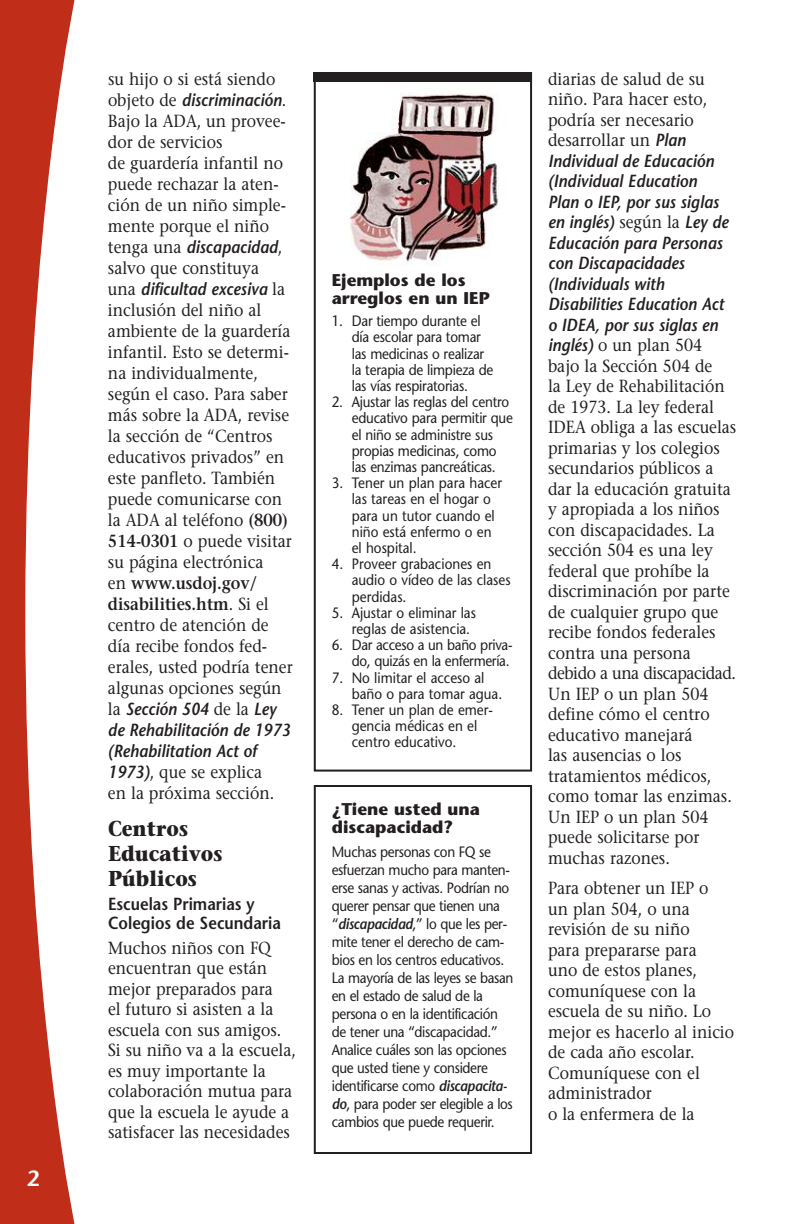
<style>
.page{position:relative;width:792px;height:1224px;background:#fff}
.page>*{position:absolute;margin:0;border:0;box-sizing:border-box;transform-origin:0 0}
.t1{font:600 22px "Stone Sans";color:#fff}
.t2{font:700 21.6px/25px "Stone Serif";color:#231f20;scale:.9 1}
.t3{font:17.6px/20.6px "Stone Serif";color:#231f20;scale:.9 1}
.t4{font:italic 600 17.6px/20.6px "Stone Sans";color:#231f20;scale:.9 1}
.t5{font:600 17.6px/19.6px "Stone Sans";color:#231f20;scale:.9 1}
.t6{font:700 17px/18px "Stone Sans";color:#231f20}
.t7{font:15px/16.2px "Stone Sans";letter-spacing:-.015em;color:#231f20;scale:.9 1}
.s1{font-family:"Stone Serif";font-weight:400;font-style:normal}
.s2{font-weight:600}
.s3{font-family:"Stone Sans";font-weight:600;font-style:italic}
.s4{font-weight:600;font-style:italic}
</style>
<div class="page">
<svg style="left:0;top:0;width:75px;height:1224px;fill:#c02d19"></svg>
<div style="left:314px;top:785px;width:218px;height:369px;border:2px solid #231f20"></div>
<div style="left:314px;top:72px;width:218px;height:700px;border:2px solid #231f20"></div>
<img style="left:350px;top:93px;width:149px;height:171px">
<div style="left:314px;top:72px;width:218px;height:10px;background:#231f20"></div>
<p class="t1" style="left:27px;top:1170px;width:14px">2</p>
<p class="t3" style="left:108px;top:70px;width:188px">su hijo o si está siendo</p>
<p class="t4" style="left:108px;top:91px;width:200px"><span class="s1">objeto de</span> discriminación<span class="s1">.</span></p>
<p class="t3" style="left:108px;top:112px;width:199px">Bajo la ADA, un provee&shy;dor de servicios<br>de guardería infantil no puede rechazar la aten&shy;ción de un niño simple&shy;mente porque el niño</p>
<p class="t4" style="left:108px;top:238px;width:195px"><span class="s1">tenga una</span> discapacidad<span class="s1">,</span></p>
<p class="t3" style="left:108px;top:259px;width:169px">salvo que constituya</p>
<p class="t4" style="left:108px;top:280px;width:198px"><span class="s1">una</span> dificultad excesiva <span class="s1">la</span></p>
<p class="t3" style="left:108px;top:301px;width:207px">inclusión del niño al ambiente de la guardería infantil. Esto se determi&shy;na individualmente, según el caso. Para saber más sobre la ADA, revise la sección de “Centros educativos privados” en este panfleto. También puede comunicarse con la ADA al teléfono <span class="s2">(800)<br>514-0301</span> o puede visitar su página electrónica<br>en <span class="s2">www.usdoj.gov/ disabilities.htm</span>. Si el centro de atención de día recibe fondos fed&shy;erales, usted podría tener algunas opciones según</p>
<p class="t4" style="left:108px;top:700px;width:204px"><span class="s1">la</span> Sección 504 <span class="s1">de la</span> Ley de Rehabilitación de 1973 (Rehabilitation Act of</p>
<p class="t3" style="left:108px;top:763px;width:186px"><span class="s3">1973)</span>, que se explica en la próxima sección.</p>
<p class="t2" style="left:108px;top:818px;width:129px">Centros<br>Educativos<br>Públicos</p>
<p class="t5" style="left:108px;top:896px;width:194px">Escuelas Primarias y<br>Colegios de Secundaria</p>
<p class="t3" style="left:108px;top:939px;width:210px">Muchos niños con FQ encuentran que están mejor preparados para<br>el futuro si asisten a la escuela con sus amigos.<br>Si su niño va a la escuela, es muy importante la colaboración mutua para que la escuela le ayude a satisfacer las necesidades</p>
<p class="t6" style="left:332px;top:273px;width:159px">Ejemplos de los arreglos en un IEP</p>
<p class="t7" style="left:352px;top:315px;width:159px;text-indent:-20px">1. Dar tiempo durante el día escolar para tomar las medicinas o realizar la terapia de limpieza de las vías respiratorias.</p>
<p class="t7" style="left:352px;top:396px;width:181px;text-indent:-20px">2. Ajustar las reglas del centro educativo para permitir que el niño se administre sus propias medicinas, como las enzimas pancreáticas.</p>
<p class="t7" style="left:352px;top:477px;width:169px;text-indent:-20px">3. Tener un plan para hacer las tareas en el hogar o para un tutor cuando el niño está enfermo o en el hospital.</p>
<p class="t7" style="left:352px;top:558px;width:178px;text-indent:-20px">4. Proveer grabaciones en audio o vídeo de las clases perdidas.</p>
<p class="t7" style="left:352px;top:606px;width:139px;text-indent:-20px">5. Ajustar o eliminar las reglas de asistencia.</p>
<p class="t7" style="left:332px;top:639px;width:202px;text-align:right">6. Dar acceso a un baño priva&shy;do, quizás en la enfermería.</p>
<p class="t7" style="left:352px;top:671px;width:169px;text-indent:-20px">7. No limitar el acceso al baño o para tomar agua.</p>
<p class="t7" style="left:352px;top:703px;width:158px;text-indent:-20px">8. Tener un plan de emer&shy;gencia médicas en el centro educativo.</p>
<p class="t6" style="left:332px;top:802px;width:150px">¿Tiene usted una discapacidad?</p>
<p class="t7" style="left:332px;top:845px;width:203px;line-height:18px">Muchas personas con FQ se esfuerzan mucho para manten&shy;erse sanas y activas. Podrían no querer pensar que tienen una “<span class="s4">discapacidad</span>,” lo que les per&shy;mite tener el derecho de cam&shy;bios en los centros educativos.<br>La mayoría de las leyes se basan en el estado de salud de la persona o en la identificación de tener una “discapacidad.”<br>Analice cuáles son las opciones que usted tiene y considere identificarse como <span class="s4">discapacita&shy;do</span>, para poder ser elegible a los cambios que puede requerir.</p>
<p class="t3" style="left:548px;top:70px;width:178px">diarias de salud de su niño. Para hacer esto, podría ser necesario desarrollar un <span class="s3">Plan</span></p>
<p class="t4" style="left:548px;top:152px;width:202px">Individual de Educación (Individual Education<br>Plan o IEP, por sus siglas en inglés) <span class="s1">según la</span> Ley de<br>Educación para Personas con Discapacidades (Individuals with<br>Disabilities Education Act o IDEA, por sus siglas en</p>
<p class="t3" style="left:548px;top:337px;width:211px"><span class="s3">inglés)</span> o un plan 504 bajo la Sección 504 de<br>la Ley de Rehabilitación de 1973. La ley federal<br>IDEA obliga a las escuelas primarias y los colegios secundarios públicos a dar la educación gratuita y apropiada a los niños con discapacidades. La sección 504 es una ley federal que prohíbe la discriminación por parte de cualquier grupo que recibe fondos federales contra una persona debido a una discapacidad.<br>Un IEP o un plan 504 define cómo el centro educativo manejará<br>las ausencias o los tratamientos médicos, como tomar las enzimas.<br>Un IEP o un plan 504 puede solicitarse por muchas razones.</p>
<p class="t3" style="left:548px;top:880px;width:208px">Para obtener un IEP o<br>un plan 504, o una revisión de su niño<br>para prepararse para<br>uno de estos planes, comuníquese con la escuela de su niño. Lo mejor es hacerlo al inicio de cada año escolar.<br>Comuníquese con el administrador<br>o la enfermera de la</p>
</div>
